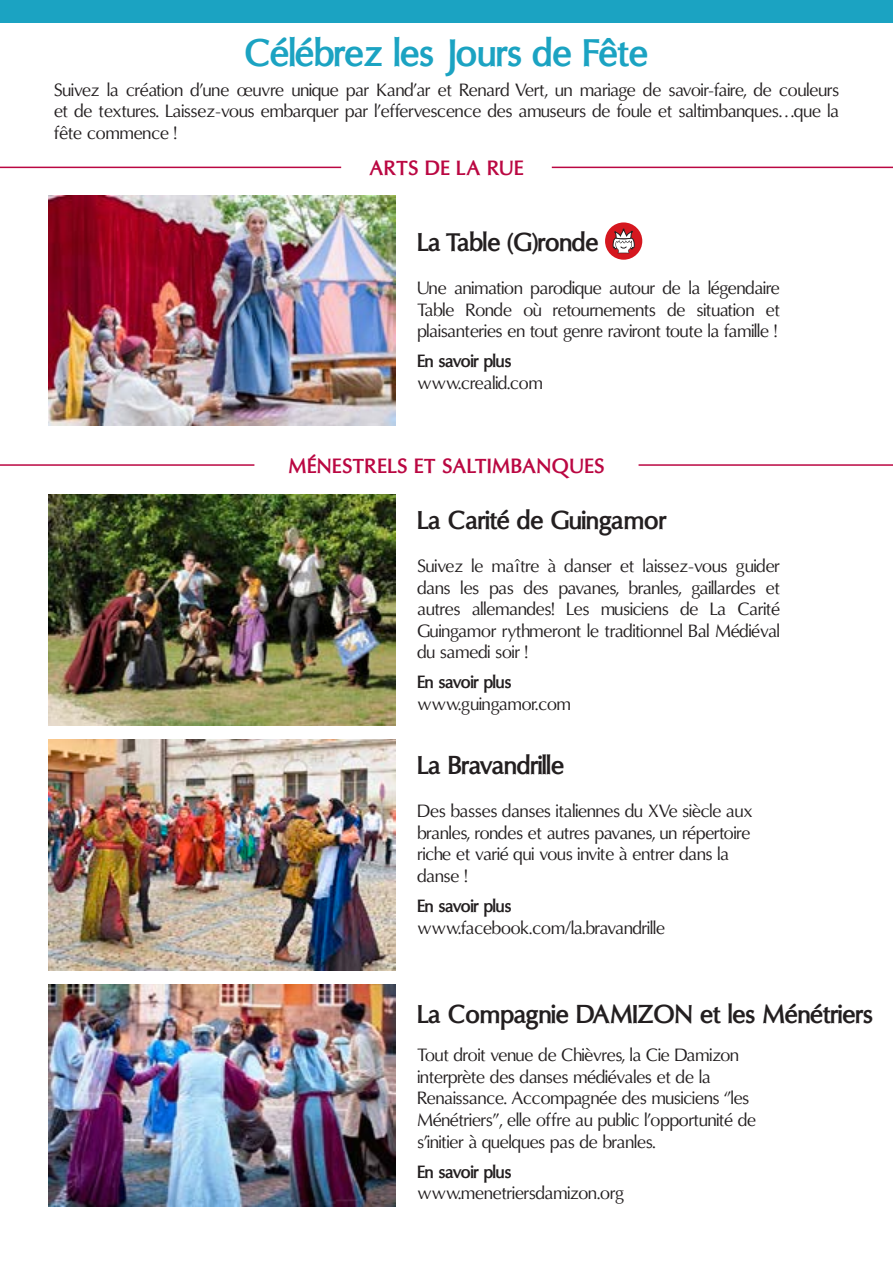
<style>
.page{position:relative;width:893px;height:1263px;background:#fff}
.page>*{position:absolute;margin:0;border:0;box-sizing:border-box;transform-origin:0 0}
.t1{font:700 39px "Oregon LDO";color:#1ba3c2}
.t2{font:700 26.4px "Oregon LDO";color:#231f20}
.t3{font:700 21px "Oregon LDO";letter-spacing:.04em;color:#ba0742}
.t4{font:18px/21.6px "Oregon LDO";color:#231f20}
.s1{font-weight:700}
</style>
<div class="page">
<img style="left:48px;top:195px;width:348px;height:231px">
<img style="left:48px;top:494px;width:348px;height:231px">
<img style="left:48px;top:739px;width:348px;height:231px">
<img style="left:48px;top:984px;width:348px;height:222px">
<hr style="left:0;top:464px;width:254px;height:2px;background:#ba0742">
<hr style="left:639px;top:464px;width:254px;height:2px;background:#ba0742">
<hr style="left:552px;top:167px;width:341px;height:1px;background:#ba0742">
<hr style="left:0;top:167px;width:341px;height:1px;background:#ba0742">
<div style="left:0;top:0;width:893px;height:22px;background:#1ba3c2"></div>
<div style="left:605px;top:222px;width:37px;height:38px;background:#d5171f;border-radius:50%"></div>
<svg style="left:613px;top:229px;width:22px;height:24px"></svg>
<p class="t1" style="left:245px;top:30px;width:405px">Célébrez les Jours de Fête</p>
<p class="t4" style="left:54px;top:80px;width:786px;text-align:justify">Suivez la création d’une œuvre unique par Kand’ar et Renard Vert, un mariage de savoir-faire, de couleurs et de textures. Laissez-vous embarquer par l’effervescence des amuseurs de foule et saltimbanques…que la fête commence !</p>
<p class="t3" style="left:370px;top:156px;width:155px">ARTS DE LA RUE</p>
<p class="t2" style="left:417px;top:227px;width:183px">La Table (G)ronde</p>
<p class="t4" style="left:417px;top:278px;width:364px;text-align:justify">Une animation parodique autour de la légendaire Table Ronde où retournements de situation et plaisanteries en tout genre raviront toute la famille !</p>
<p class="t4" style="left:417px;top:351px;width:127px"><span class="s1">En savoir plus </span>www.crealid.com</p>
<p class="t3" style="left:289px;top:454px;width:317px">MÉNESTRELS ET SALTIMBANQUES</p>
<p class="t2" style="left:417px;top:505px;width:250px">La Carité de Guingamor</p>
<p class="t4" style="left:417px;top:556px;width:364px;text-align:justify">Suivez le maître à danser et laissez-vous guider dans les pas des pavanes, branles, gaillardes et autres allemandes! Les musiciens de La Carité Guingamor rythmeront le traditionnel Bal Médiéval du samedi soir !</p>
<p class="t4" style="left:417px;top:672px;width:155px"><span class="s1">En savoir plus </span>www.guingamor.com</p>
<p class="t2" style="left:417px;top:750px;width:148px">La Bravandrille</p>
<p class="t4" style="left:417px;top:801px;width:337px">Des basses danses italiennes du XVe siècle aux branles, rondes et autres pavanes, un répertoire riche et varié qui vous invite à entrer dans la danse !</p>
<p class="t4" style="left:417px;top:896px;width:249px"><span class="s1">En savoir plus </span>www.facebook.com/la.bravandrille</p>
<p class="t2" style="left:417px;top:999px;width:457px">La Compagnie DAMIZON et les Ménétriers</p>
<p class="t4" style="left:417px;top:1045px;width:340px">Tout droit venue de Chièvres, la Cie Damizon interprète des danses médiévales et de la Renaissance. Accompagnée des musiciens ‘’les Ménétriers’’, elle offre au public l’opportunité de s’initier à quelques pas de branles.</p>
<p class="t4" style="left:417px;top:1161px;width:208px"><span class="s1">En savoir plus </span>www.menetriersdamizon.org</p>
</div>
